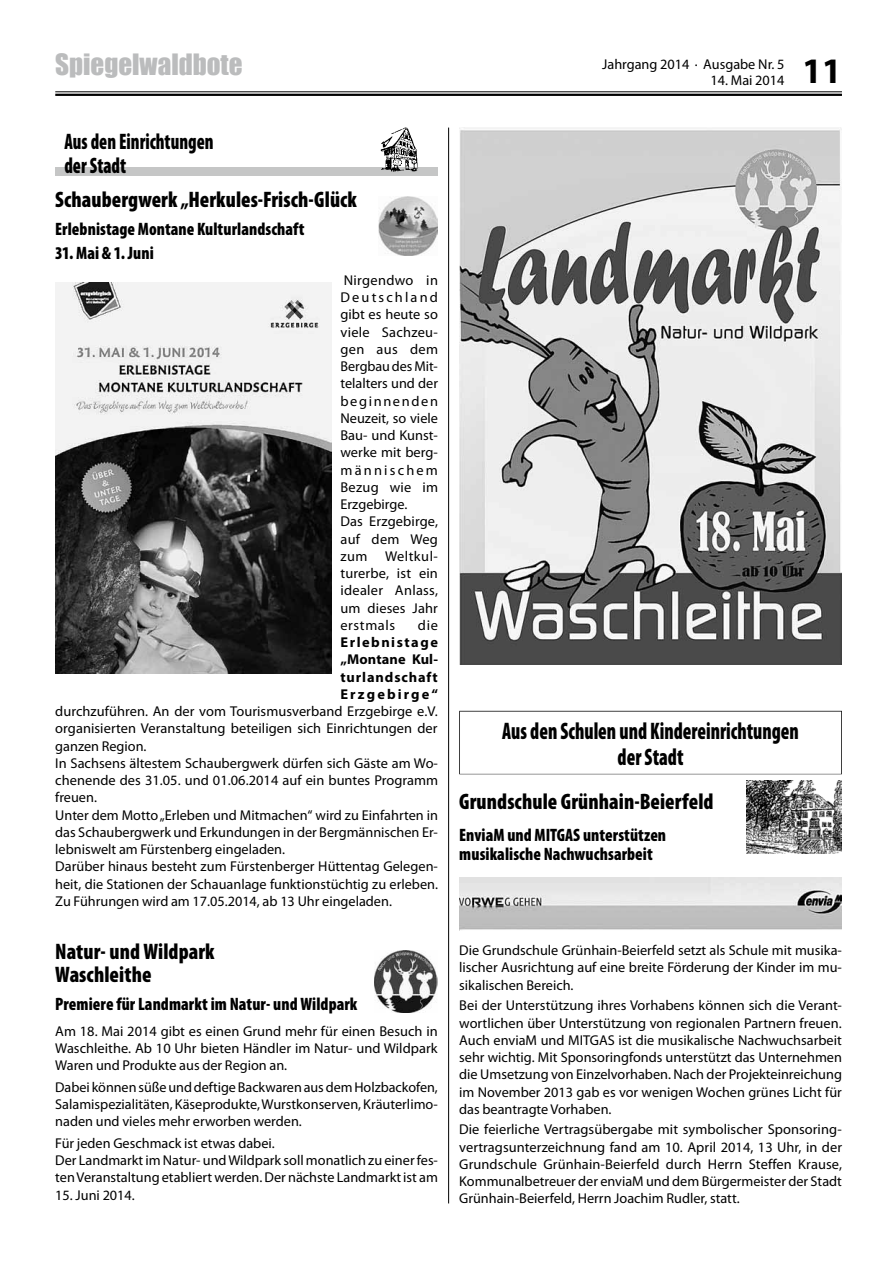
<style>
.page{position:relative;width:893px;height:1263px;background:#fff}
.page>*{position:absolute;margin:0;border:0;box-sizing:border-box;transform-origin:0 0}
.t1{font:700 36px "Myriad Pro";color:#000}
.t2{font:27px "Impact";color:#bbbcbd}
.t3{font:900 condensed 24px/25.5px "Myriad Pro";color:#000;text-align:center;scale:.81 1}
.t4{font:900 condensed 22.5px/23.2px "Myriad Pro";letter-spacing:.005em;color:#000;scale:.95 1}
.t5{font:900 condensed 22.5px/24px "Myriad Pro";letter-spacing:.005em;color:#000;scale:.81 1}
.t6{font:900 condensed 18px/19.5px "Myriad Pro";letter-spacing:.005em;color:#000;scale:.95 1}
.t7{font:14.25px/17.2px "Myriad Pro";color:#000;text-align:justify}
.t8{font:700 14.25px/17.2px "Myriad Pro";letter-spacing:.09em;color:#000;text-align:justify}
</style>
<div class="page">
<hr style="left:55px;top:91px;width:787px;height:1px;background:#000">
<hr style="left:55px;top:94px;width:787px;height:2px;background:#000">
<hr style="left:448px;top:128px;width:1px;height:1075px;background:#000">
<div style="left:56px;top:167px;width:382px;height:8px;background:#c5c6c6"></div>
<svg style="left:381px;top:128px;width:37px;height:44px"></svg>
<img style="left:55px;top:282px;width:277px;height:392px">
<img style="left:459px;top:128px;width:383px;height:536px">
<svg style="left:459px;top:711px;width:383px;height:63px"></svg>
<img style="left:459px;top:877px;width:383px;height:53px">
<img style="left:379px;top:197px;width:59px;height:59px">
<img style="left:374px;top:950px;width:64px;height:62px">
<img style="left:746px;top:781px;width:96px;height:72px">
<h2 class="t2" style="left:55px;top:43px;width:189px">Spiegelwaldbote</h2>
<h3 class="t5" style="left:64px;top:130px;width:186px">Aus den Einrichtungen der Stadt</h3>
<h3 class="t4" style="left:55px;top:188px;width:319px">Schaubergwerk „Herkules-Frisch-Glück</h3>
<p class="t6" style="left:55px;top:220px;width:264px">Erlebnistage Montane Kulturlandschaft</p>
<p class="t6" style="left:55px;top:243px;width:105px">31. Mai &amp; 1. Juni</p>
<p class="t7" style="left:340px;top:272px;width:99px;text-align:left">Nirgendwo in<br>Deutschland gibt es heute so viele Sachzeu&shy;gen aus dem<br>Bergbau des Mit&shy;telalters und der beginnenden<br>Neuzeit, so viele<br>Bau- und Kunst&shy;werke mit berg&shy;männischem<br>Bezug wie im<br>Erzgebirge.<br>Das Erzgebirge, auf dem Weg zum Weltkul&shy;turerbe, ist ein idealer Anlass, um dieses Jahr erstmals</p>
<p class="t7" style="left:418px;top:617px;width:21px">die</p>
<p class="t8" style="left:340px;top:634px;width:99px">Erlebnistage „Montane Kul&shy;turlandschaft Erzgebirge“</p>
<p class="t7" style="left:55px;top:703px;width:384px;text-align:left">durchzuführen. An der vom Tourismusverband Erzgebirge e.V. organisierten Veranstaltung beteiligen sich Einrichtungen der ganzen Region.<br>In Sachsens ältestem Schaubergwerk dürfen sich Gäste am Wo&shy;chenende des 31.05. und 01.06.2014 auf ein buntes Programm freuen.<br>Unter dem Motto „Erleben und Mitmachen“ wird zu Einfahrten in das Schaubergwerk und Erkundungen in der Bergmännischen Er&shy;lebniswelt am Fürstenberg eingeladen.<br>Darüber hinaus besteht zum Fürstenberger Hüttentag Gelegen&shy;heit, die Stationen der Schauanlage funktionstüchtig zu erleben.<br>Zu Führungen wird am 17.05.2014, ab 13 Uhr eingeladen.</p>
<h3 class="t4" style="left:55px;top:940px;width:169px">Natur- und Wildpark<br>Waschleithe</h3>
<p class="t6" style="left:55px;top:994px;width:319px">Premiere für Landmarkt im Natur- und Wildpark</p>
<p class="t7" style="left:55px;top:1023px;width:384px">Am 18. Mai 2014 gibt es einen Grund mehr für einen Besuch in Waschleithe. Ab 10 Uhr bieten Händler im Natur- und Wildpark Waren und Produkte aus der Region an.</p>
<p class="t7" style="left:55px;top:1079px;width:384px">Dabei können süße und deftige Backwaren aus dem Holzbackofen, Salamispezialitäten, Käseprodukte, Wurstkonserven, Kräuterlimo&shy;naden und vieles mehr erworben werden.</p>
<p class="t7" style="left:55px;top:1135px;width:384px;text-align:left">Für jeden Geschmack ist etwas dabei.<br>Der Landmarkt im Natur- und Wildpark soll monatlich zu einer fes&shy;ten Veranstaltung etabliert werden. Der nächste Landmarkt ist am</p>
<p class="t7" style="left:55px;top:1186px;width:81px">15. Juni 2014.</p>
<p class="t7" style="left:602px;top:56px;width:184px">Jahrgang 2014 · Ausgabe Nr. 5</p>
<p class="t7" style="left:710px;top:72px;width:76px">14. Mai 2014</p>
<h1 class="t1" style="left:802px;top:51px;width:41px">11</h1>
<h3 class="t3" style="left:502px;top:719px;width:368px">Aus den Schulen und Kindereinrichtungen der Stadt</h3>
<h3 class="t4" style="left:459px;top:790px;width:269px">Grundschule Grünhain-Beierfeld</h3>
<p class="t6" style="left:459px;top:825px;width:219px">EnviaM und MITGAS unterstützen musikalische Nachwuchsarbeit</p>
<p class="t7" style="left:459px;top:942px;width:384px">Die Grundschule Grünhain-Beierfeld setzt als Schule mit musika&shy;lischer Ausrichtung auf eine breite Förderung der Kinder im mu&shy;sikalischen Bereich.</p>
<p class="t7" style="left:459px;top:997px;width:384px">Bei der Unterstützung ihres Vorhabens können sich die Verant&shy;wortlichen über Unterstützung von regionalen Partnern freuen.<br>Auch enviaM und MITGAS ist die musikalische Nachwuchsarbeit sehr wichtig. Mit Sponsoringfonds unterstützt das Unternehmen die Umsetzung von Einzelvorhaben. Nach der Projekteinreichung im November 2013 gab es vor wenigen Wochen grünes Licht für das beantragte Vorhaben.</p>
<p class="t7" style="left:459px;top:1121px;width:384px">Die feierliche Vertragsübergabe mit symbolischer Sponsoring&shy;vertragsunterzeichnung fand am 10. April 2014, 13 Uhr, in der Grundschule Grünhain-Beierfeld durch Herrn Steffen Krause, Kommunalbetreuer der enviaM und dem Bürgermeister der Stadt Grünhain-Beierfeld, Herrn Joachim Rudler, statt.</p>
</div>
